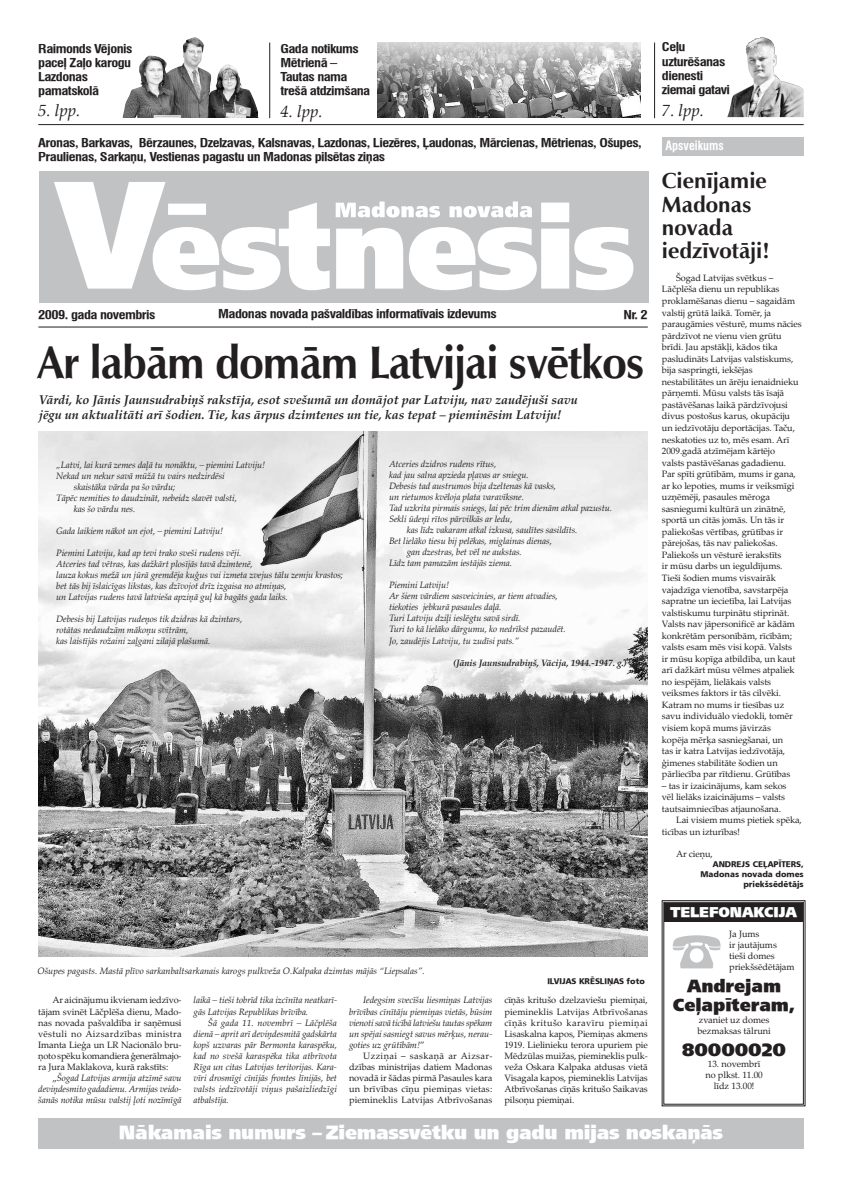
<style>
.page{position:relative;width:842px;height:1191px;background:#fff}
.page>*{position:absolute;margin:0;border:0;box-sizing:border-box;transform-origin:0 0}
.t1{font:700 46px "Zapf Humanist 601 TL";letter-spacing:-.02em;color:#231f20;scale:.95 1}
.t2{font:700 22.2px/23.3px "Zapf Humanist 601 TL";color:#231f20}
.t3{font:19px "Humanist 777 TL Extra Black B";letter-spacing:-.015em;color:#fff}
.t4{font:18px "Humanist 777 TL Extra Black B";letter-spacing:-.005em;color:#231f20}
.t5{font:17.5px/19px "Humanist 777 TL Extra Black B";letter-spacing:-.005em;color:#231f20;text-align:center}
.t6{font:italic 16.9px "Palatino Linotype";letter-spacing:-.005em;color:#231f20}
.t7{font:14.1px "Humanist 777 TL Extra Black B";letter-spacing:-.005em;color:#fff}
.t8{font:italic 700 12.6px/15.4px "Palatino Linotype";letter-spacing:-.005em;color:#231f20}
.t9{font:700 condensed 12.3px "Swiss 721 TL";color:#fff}
.t10{font:700 condensed 11.8px/14.2px "Swiss 721 TL";letter-spacing:-.035em;color:#231f20;scale:1.22 1}
.t11{font:9.2px/11.5px "Palatino Linotype";letter-spacing:-.01em;color:#231f20}
.t12{font:italic 9.2px/11px "Palatino Linotype";letter-spacing:-.01em;color:#231f20}
.t13{font:italic 700 9.2px "Palatino Linotype";letter-spacing:-.01em;color:#231f20}
.t14{font:8.2px/9.8px "Humanist 777 TL Black B";color:#231f20;text-align:right}
.s1{font-style:normal}
</style>
<div class="page">
<hr style="left:38px;top:124px;width:766px;height:1px;background:#231f20">
<hr style="left:38px;top:327px;width:610px;height:1px;background:#231f20">
<div style="left:38px;top:1118px;width:766px;height:30px;background:#c1c2c4"></div>
<hr style="left:269px;top:43px;width:1px;height:75px;background:#231f20">
<div style="left:662px;top:137px;width:142px;height:19px;background:#c1c2c4"></div>
<hr style="left:654px;top:43px;width:1px;height:75px;background:#231f20">
<svg style="left:662px;top:900px;width:143px;height:206px"></svg>
<img style="left:38px;top:431px;width:610px;height:525px">
<div style="left:39px;top:171px;width:609px;height:132px;background:#c1c2c4"></div>
<svg style="left:54px;top:182px;width:579px;height:108px"></svg>
<svg style="left:336px;top:201px;width:196px;height:16px"></svg>
<img style="left:727px;top:37px;width:77px;height:80px">
<img style="left:123px;top:37px;width:135px;height:81px">
<img style="left:378px;top:43px;width:262px;height:74px">
<p class="t10" style="left:38px;top:41px;width:79px">Raimonds Vējonis paceļ Zaļo karogu<br>Lazdonas pamatskolā</p>
<p class="t10" style="left:662px;top:40px;width:57px">Ceļu uzturēšanas dienesti ziemai gatavi</p>
<p class="t10" style="left:281px;top:41px;width:75px">Gada notikums<br>Mētrienā –<br>Tautas nama trešā atdzimšana</p>
<h3 class="t6" style="left:38px;top:98px;width:44px">5. lpp.</h3>
<h3 class="t6" style="left:280px;top:99px;width:44px">4. lpp.</h3>
<h3 class="t6" style="left:662px;top:98px;width:44px">7. lpp.</h3>
<p class="t10" style="left:38px;top:136px;width:496px">Aronas, Barkavas, Bērzaunes, Dzelzavas, Kalsnavas, Lazdonas, Liezēres, Ļaudonas, Mārcienas, Mētrienas, Ošupes,<br>Praulienas, Sarkaņu, Vestienas pagastu un Madonas pilsētas ziņas</p>
<p class="t10" style="left:218px;top:307px;width:230px">Madonas novada pašvaldības informatīvais izdevums</p>
<p class="t10" style="left:38px;top:308px;width:98px">2009. gada novembris</p>
<p class="t10" style="left:623px;top:308px;width:22px">Nr. 2</p>
<h1 class="t1" style="left:37px;top:333px;width:641px">Ar labām domām Latvijai svētkos</h1>
<h3 class="t8" style="left:39px;top:391px;width:540px">Vārdi, ko Jānis Jaunsudrabiņš rakstīja, esot svešumā un domājot par Latviju, nav zaudējuši savu jēgu un aktualitāti arī šodien. Tie, kas ārpus dzimtenes un tie, kas tepat – pieminēsim Latviju!</h3>
<p class="t12" style="left:56px;top:458px;width:211px">„Latvi, lai kurā zemes daļā tu nonāktu, – piemini Latviju!</p>
<p class="t12" style="left:56px;top:469px;width:170px">Nekad un nekur savā mūžā tu vairs nedzirdēsi</p>
<p class="t12" style="left:74px;top:480px;width:103px">skaistāka vārda pa šo vārdu;</p>
<p class="t12" style="left:56px;top:491px;width:182px">Tāpēc nemities to daudzināt, nebeidz slavēt valsti,</p>
<p class="t12" style="left:74px;top:503px;width:63px">kas šo vārdu nes.</p>
<p class="t12" style="left:56px;top:525px;width:169px">Gada laikiem nākot un ejot, – piemini Latviju!</p>
<p class="t12" style="left:56px;top:547px;width:288px">Piemini Latviju, kad ap tevi trako sveši rudens vēji.<br>Atceries tad vētras, kas dažkārt plosījās tavā dzimtenē,<br>lauza kokus mežā un jūrā gremdēja kuģus vai izmeta zvejus tālu zemju krastos; bet tās bij īslaicīgas likstas, kas dzīvojot drīz izgaisa no atmiņas,<br>un Latvijas rudens tavā latvieša apziņā guļ kā bagāts gada laiks.</p>
<p class="t12" style="left:56px;top:613px;width:188px">Debesis bij Latvijas rudeņos tik dzidras kā dzintars, rotātas nedaudzām mākoņu svītrām,<br>kas laistījās rožaini zaļgani zilajā plašumā.</p>
<p class="t12" style="left:389px;top:458px;width:109px">Atceries dzidros rudens rītus,</p>
<p class="t12" style="left:389px;top:469px;width:141px">kad jau salna apzieda pļavas ar sniegu.</p>
<p class="t12" style="left:389px;top:480px;width:169px">Debesis tad austrumos bija dzeltenas kā vasks,</p>
<p class="t12" style="left:389px;top:491px;width:136px">un rietumos kvēloja plata varavīksne.</p>
<p class="t12" style="left:389px;top:502px;width:224px">Tad uzkrita pirmais sniegs, lai pēc trim dienām atkal pazustu.</p>
<p class="t12" style="left:389px;top:513px;width:125px">Sekli ūdeņi rītos pārvilkās ar ledu,</p>
<p class="t12" style="left:407px;top:524px;width:172px">kas līdz vakaram atkal izkusa, saulītes sasildīts.</p>
<p class="t12" style="left:389px;top:535px;width:164px">Bet lielāko tiesu bij pelēkas, miglainas dienas,</p>
<p class="t12" style="left:407px;top:546px;width:117px">gan dzestras, bet vēl ne aukstas.</p>
<p class="t12" style="left:389px;top:557px;width:125px">Līdz tam pamazām iestājās ziema.</p>
<p class="t12" style="left:389px;top:579px;width:178px">Piemini Latviju!<br>Ar šiem vārdiem sasveicinies, ar tiem atvadies, tiekoties jebkurā pasaules daļā.<br>Turi Latviju dziļi ieslēgtu savā sirdī.<br>Turi to kā lielāko dārgumu, ko nedrīkst pazaudēt.<br>Jo, zaudējis Latviju, tu zudīsi pats.”</p>
<p class="t13" style="left:453px;top:656px;width:175px">(Jānis Jaunsudrabiņš, Vācija, 1944.-1947. g.)</p>
<p class="t12" style="left:38px;top:964px;width:389px">Ošupes pagasts. Mastā plīvo sarkanbaltsarkanais karogs pulkveža O.Kalpaka dzimtas mājās “Liepsalas”.</p>
<p class="t11" style="left:38px;top:994px;width:145px;line-height:11px;text-align:justify;text-indent:14px">Ar aicinājumu ikvienam iedzīvo&shy;tājam svinēt Lāčplēša dienu, Mado&shy;nas novada pašvaldība ir saņēmusi vēstuli no Aizsardzības ministra Imanta Lieģa un LR Nacionālo bru&shy;ņoto spēku komandiera ģenerālmajo&shy;ra Jura Maklakova, kurā rakstīts:</p>
<p class="t12" style="left:38px;top:1071px;width:145px;text-align:justify;text-indent:14px"><span class="s1">„</span>Šogad Latvijas armija atzīmē savu deviņdesmito gadadienu. Armijas veido&shy;šanās notika mūsu valstij ļoti nozīmīgā</p>
<p class="t12" style="left:194px;top:994px;width:145px">laikā – tieši tobrīd tika izcīnīta neatkarī&shy;gās Latvijas Republikas brīvība.</p>
<p class="t12" style="left:194px;top:1016px;width:145px;text-align:justify;text-indent:14px">Šā gada 11. novembrī – Lāčplēša dienā – aprit arī deviņdesmitā gadskārta kopš uzvaras pār Bermonta karaspēku, kad no svešā karaspēka tika atbrīvota Rīga un citas Latvijas teritorijas. Kara&shy;vīri drosmīgi cīnījās frontes līnijās, bet valsts iedzīvotāji viņus pašaizliedzīgi atbalstīja.</p>
<p class="t12" style="left:349px;top:994px;width:145px;text-align:justify;text-indent:14px">Iedegsim svecīšu liesmiņas Latvijas brīvības cīnītāju piemiņas vietās, būsim vienoti savā ticībā latviešu tautas spēkam un spējai sasniegt savus mērķus, nerau&shy;goties uz grūtībām!<span class="s1">”</span></p>
<p class="t11" style="left:349px;top:1049px;width:145px;line-height:11px;text-align:justify;text-indent:14px">Uzziņai – saskaņā ar Aizsar&shy;dzības ministrijas datiem Madonas novadā ir šādas pirmā Pasaules kara un brīvības cīņu piemiņas vietas: piemineklis Latvijas Atbrīvošanas</p>
<p class="t14" style="left:547px;top:975px;width:99px">ILVIJAS KRĒSLIŅAS foto</p>
<p class="t11" style="left:504px;top:994px;width:145px;line-height:11px;text-align:justify">cīņās kritušo dzelzaviešu piemiņai, piemineklis Latvijas Atbrīvošanas cīņās kritušo karavīru piemiņai Lisaskalna kapos, Piemiņas akmens 1919. Lielinieku terora upuriem pie Mēdzūlas muižas, piemineklis pulk&shy;veža Oskara Kalpaka atdusas vietā Visagala kapos, piemineklis Latvijas Atbrīvošanas cīņās kritušo Saikavas pilsoņu piemiņai.</p>
<h3 class="t9" style="left:665px;top:138px;width:60px">Apsveikums</h3>
<h2 class="t2" style="left:662px;top:169px;width:109px">Cienījamie<br>Madonas novada iedzīvotāji!</h2>
<p class="t11" style="left:662px;top:272px;width:141px;text-indent:14px">Šogad Latvijas svētkus –<br>Lāčplēša dienu un republikas proklamēšanas dienu – sagaidām valstij grūtā laikā. Tomēr, ja paraugāmies vēsturē, mums nācies pārdzīvot ne vienu vien grūtu brīdi. Jau apstākļi, kādos tika pasludināts Latvijas valstiskums, bija saspringti, iekšējas nestabilitātes un ārēju ienaidnieku pārņemti. Mūsu valsts tās īsajā pastāvēšanas laikā pārdzīvojusi divus postošus karus, okupāciju un iedzīvotāju deportācijas. Taču, neskatoties uz to, mēs esam. Arī<br>2009.gadā atzīmējam kārtējo<br>valsts pastāvēšanas gadadienu.<br>Par spīti grūtībām, mums ir gana, ar ko lepoties, mums ir veiksmīgi uzņēmēji, pasaules mēroga sasniegumi kultūrā un zinātnē, sportā un citās jomās. Un tās ir paliekošas vērtības, grūtības ir pārejošas, tās nav paliekošas.<br>Paliekošs un vēsturē ierakstīts<br>ir mūsu darbs un ieguldījums.<br>Tieši šodien mums visvairāk vajadzīga vienotība, savstarpēja sapratne un iecietība, lai Latvijas valstiskumu turpinātu stiprināt.<br>Valsts nav jāpersonificē ar kādām konkrētām personībām, rīcībām; valsts esam mēs visi kopā. Valsts<br>ir mūsu kopīga atbildība, un kaut arī dažkārt mūsu vēlmes atpaliek no iespējām, lielākais valsts veiksmes faktors ir tās cilvēki.<br>Katram no mums ir tiesības uz savu individuālo viedokli, tomēr visiem kopā mums jāvirzās<br>kopēja mērķa sasniegšanai, un<br>tas ir katra Latvijas iedzīvotāja, ģimenes stabilitāte šodien un pārliecība par rītdienu. Grūtības</p>
<p class="t11" style="left:662px;top:779px;width:126px">– tas ir izaicinājums, kam sekos</p>
<p class="t11" style="left:662px;top:791px;width:125px">vēl lielāks izaicinājums – valsts</p>
<p class="t11" style="left:662px;top:802px;width:120px">tautsaimniecības atjaunošana.</p>
<p class="t11" style="left:676px;top:814px;width:127px">Lai visiem mums pietiek spēka,</p>
<p class="t11" style="left:662px;top:825px;width:79px">ticības un izturības!</p>
<p class="t11" style="left:676px;top:848px;width:38px">Ar cieņu,</p>
<p class="t14" style="left:700px;top:859px;width:105px">Andrejs Ceļapīters,<br>Madonas novada domes priekšsēdētājs</p>
<h3 class="t7" style="left:670px;top:903px;width:128px">TELEFONAKCIJA</h3>
<p class="t11" style="left:729px;top:928px;width:67px;line-height:11px">Ja Jums<br>ir jautājums tieši domes priekšsēdētājam</p>
<h3 class="t5" style="left:673px;top:976px;width:124px">Andrejam<br>Ceļapīteram,</h3>
<p class="t11" style="left:697px;top:1014px;width:75px;line-height:11px">zvaniet uz domes bezmaksas tālruni</p>
<h3 class="t4" style="left:682px;top:1037px;width:105px">80000020</h3>
<p class="t11" style="left:705px;top:1057px;width:59px;line-height:11px;text-align:center">13. novembrī no plkst. 11.00 līdz 13.00!</p>
<h3 class="t3" style="left:119px;top:1120px;width:606px">Nākamais numurs – Ziemassvētku un gadu mijas noskaņās</h3>
</div>
